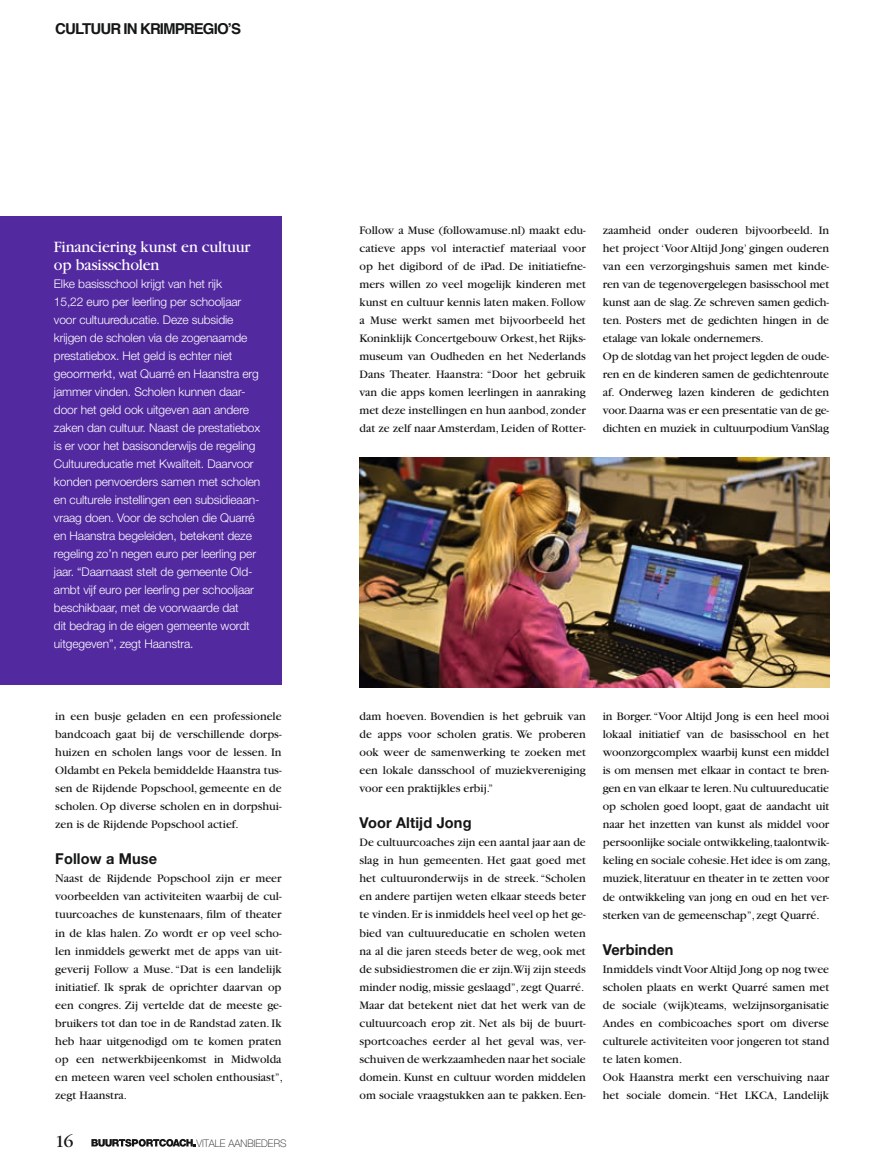
<style>
.page{position:relative;width:893px;height:1170px;background:#fff}
.page>*{position:absolute;margin:0;border:0;box-sizing:border-box;transform-origin:0 0}
.t1{font:18px "Garamond";color:#151616}
.t2{font:16.5px/18px "Garamond";letter-spacing:-.01em;color:#fff}
.t3{font:700 15px "Helvetica Neue LT Std";letter-spacing:.01em;color:#151616}
.t4{font:700 15px "Helvetica";letter-spacing:-.06em;color:#151616}
.t5{font:12px/18px "Garamond";color:#151616}
.t6{font:300 12px/18px "Helvetica Neue LT Std";letter-spacing:-.01em;color:#fff}
.t7{font:100 10.35px "Helvetica Neue LT Std";letter-spacing:.005em;color:#151616}
</style>
<div class="page">
<svg style="left:91px;top:1138px;width:104px;height:8px"></svg>
<img style="left:359px;top:457px;width:470px;height:230px">
<div style="left:0;top:216px;width:282px;height:468px;background:#5329a0"></div>
<p class="t4" style="left:55px;top:16px;width:187px">CULTUUR IN KRIMPREGIO’S</p>
<h2 class="t2" style="left:54px;top:238px;width:198px">Financiering kunst en cultuur op basisscholen</h2>
<p class="t6" style="left:54px;top:274px;width:208px">Elke basisschool krijgt van het rijk<br>15,22 euro per leerling per schooljaar voor cultuureducatie. Deze subsidie krijgen de scholen via de zogenaamde prestatiebox. Het geld is echter niet geoormerkt, wat Quarré en Haanstra erg jammer vinden. Scholen kunnen daar&shy;door het geld ook uitgeven aan andere zaken dan cultuur. Naast de prestatiebox is er voor het basisonderwijs de regeling Cultuureducatie met Kwaliteit. Daarvoor konden penvoerders samen met scholen en culturele instellingen een subsidieaan&shy;vraag doen. Voor de scholen die Quarré en Haanstra begeleiden, betekent deze regeling zo’n negen euro per leerling per jaar. “Daarnaast stelt de gemeente Old&shy;ambt vijf euro per leerling per schooljaar beschikbaar, met de voorwaarde dat<br>dit bedrag in de eigen gemeente wordt uitgegeven”, zegt Haanstra.</p>
<p class="t5" style="left:55px;top:707px;width:228px;text-align:justify">in een busje geladen en een professionele bandcoach gaat bij de verschillende dorps&shy;huizen en scholen langs voor de lessen. In Oldambt en Pekela bemiddelde Haanstra tus&shy;sen de Rijdende Popschool, gemeente en de scholen. Op diverse scholen en in dorpshui&shy;zen is de Rijdende Popschool actief.</p>
<p class="t3" style="left:55px;top:849px;width:103px">Follow a Muse</p>
<p class="t5" style="left:55px;top:869px;width:229px">Naast de Rijdende Popschool zijn er meer voorbeelden van activiteiten waarbij de cul&shy;tuurcoaches de kunstenaars, film of theater in de klas halen. Zo wordt er op veel scho&shy;len inmiddels gewerkt met de apps van uit&shy;geverij Follow a Muse. “Dat is een landelijk initiatief. Ik sprak de oprichter daarvan op een congres. Zij vertelde dat de meeste ge&shy;bruikers tot dan toe in de Randstad zaten. Ik heb haar uitgenodigd om te komen praten op een netwerkbijeenkomst in Midwolda en meteen waren veel scholen enthousiast”, zegt Haanstra.</p>
<h1 class="t1" style="left:55px;top:1131px;width:20px">16</h1>
<p class="t7" style="left:196px;top:1136px;width:91px">VITALE AANBIEDERS</p>
<p class="t5" style="left:359px;top:221px;width:228px;text-align:justify">Follow a Muse (followamuse.nl) maakt edu&shy;catieve apps vol interactief materiaal voor op het digibord of de iPad. De initiatiefne&shy;mers willen zo veel mogelijk kinderen met kunst en cultuur kennis laten maken. Follow a Muse werkt samen met bijvoorbeeld het Koninklijk Concertgebouw Orkest, het Rijks&shy;museum van Oudheden en het Nederlands Dans Theater. Haanstra: “Door het gebruik van die apps komen leerlingen in aanraking met deze instellingen en hun aanbod, zonder dat ze zelf naar Amsterdam, Leiden of Rotter-</p>
<p class="t5" style="left:603px;top:221px;width:228px">zaamheid onder ouderen bijvoorbeeld. In het project ‘Voor Altijd Jong’ gingen ouderen van een verzorgingshuis samen met kinde&shy;ren van de tegenovergelegen basisschool met kunst aan de slag. Ze schreven samen gedich&shy;ten. Posters met de gedichten hingen in de etalage van lokale ondernemers.<br>Op de slotdag van het project legden de oude&shy;ren en de kinderen samen de gedichtenroute af. Onderweg lazen kinderen de gedichten voor. Daarna was er een presentatie van de ge&shy;dichten en muziek in cultuurpodium VanSlag</p>
<p class="t5" style="left:359px;top:707px;width:228px;text-align:justify">dam hoeven. Bovendien is het gebruik van de apps voor scholen gratis. We proberen ook weer de samenwerking te zoeken met een lokale dansschool of muziekvereniging voor een praktijkles erbij.”</p>
<p class="t3" style="left:359px;top:813px;width:114px">Voor Altijd Jong</p>
<p class="t5" style="left:359px;top:833px;width:228px">De cultuurcoaches zijn een aantal jaar aan de slag in hun gemeenten. Het gaat goed met het cultuuronderwijs in de streek. “Scholen en andere partijen weten elkaar steeds beter te vinden. Er is inmiddels heel veel op het ge&shy;bied van cultuureducatie en scholen weten na al die jaren steeds beter de weg, ook met de subsidiestromen die er zijn.Wij zijn steeds minder nodig, missie geslaagd”, zegt Quarré.<br>Maar dat betekent niet dat het werk van de cultuurcoach erop zit. Net als bij de buurt&shy;sportcoaches eerder al het geval was, ver&shy;schuiven de werkzaamheden naar het sociale domein. Kunst en cultuur worden middelen om sociale vraagstukken aan te pakken. Een-</p>
<p class="t5" style="left:603px;top:707px;width:229px">in Borger. “Voor Altijd Jong is een heel mooi lokaal initiatief van de basisschool en het woonzorgcomplex waarbij kunst een middel is om mensen met elkaar in contact te bren&shy;gen en van elkaar te leren. Nu cultuureducatie op scholen goed loopt, gaat de aandacht uit naar het inzetten van kunst als middel voor persoonlijke sociale ontwikkeling, taalontwik&shy;keling en sociale cohesie. Het idee is om zang, muziek, literatuur en theater in te zetten voor de ontwikkeling van jong en oud en het ver&shy;sterken van de gemeenschap”, zegt Quarré.</p>
<p class="t3" style="left:603px;top:939px;width:72px">Verbinden</p>
<p class="t5" style="left:603px;top:959px;width:228px">Inmiddels vindt Voor Altijd Jong op nog twee scholen plaats en werkt Quarré samen met de sociale (wijk)teams, welzijnsorganisatie Andes en combicoaches sport om diverse culturele activiteiten voor jongeren tot stand te laten komen.<br>Ook Haanstra merkt een verschuiving naar het sociale domein. “Het LKCA, Landelijk</p>
</div>
